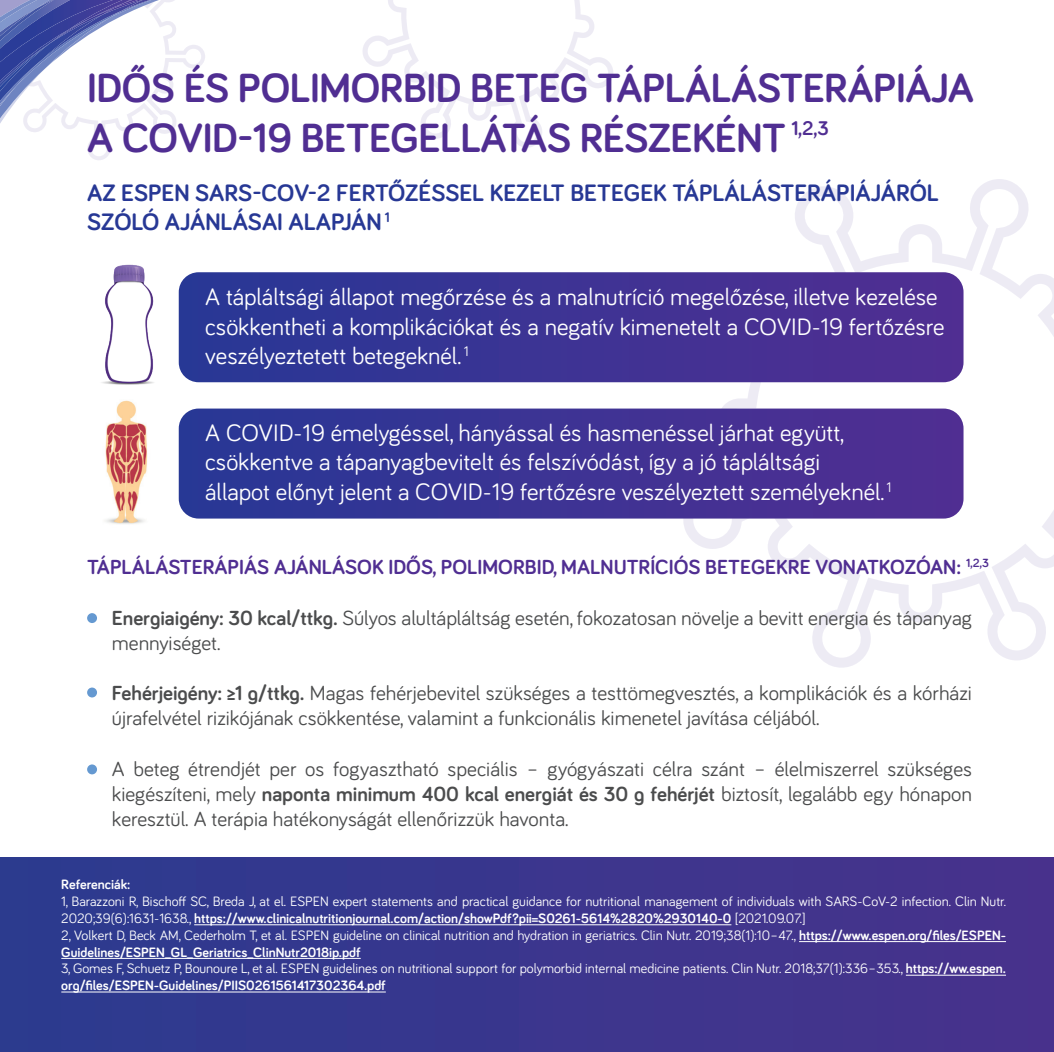
<style>
.page{position:relative;width:1054px;height:1052px;background:#fff}
.page>*{position:absolute;margin:0;border:0;box-sizing:border-box;transform-origin:0 0}
.t1{font:700 42px/50.4px "Bariol";letter-spacing:-.01em;color:#502e92}
.t2{font:24.5px/29.4px "Bariol";color:#fff}
.t3{font:700 24.5px/29.4px "Bariol";color:#273895}
.t4{font:21px/25.2px "Bariol";color:#4b4c4d}
.t5{font:700 21px "Bariol";color:#502e92}
.t6{font:14px/16.8px "Bariol";color:#fff}
.t7{font:700 14px "Bariol";color:#fff}
.t8{font:700 12.25px "Bariol";color:#502e92}
.s1{font-weight:700}
</style>
<div class="page">
<svg style="left:674px;top:179px;width:380px;height:489px"></svg>
<svg style="left:363px;top:0;width:250px;height:148px"></svg>
<svg style="left:179px;top:272px;width:784px;height:110px;background:#3d3494"></svg>
<svg style="left:179px;top:408px;width:784px;height:110px;background:#3e3494"></svg>
<img style="left:102px;top:264px;width:52px;height:121px">
<img style="left:105px;top:400px;width:42px;height:124px">
<div style="left:87px;top:613px;width:10px;height:10px;background:#6599d1;border-radius:50%"></div>
<div style="left:87px;top:687px;width:10px;height:10px;background:#6599d1;border-radius:50%"></div>
<div style="left:87px;top:764px;width:10px;height:10px;background:#6599d1;border-radius:50%"></div>
<div style="left:0;top:857px;width:1054px;height:195px;background:linear-gradient(to right,#2c3b8f,#49328c)"></div>
<hr style="left:194px;top:924px;width:537px;height:1px;background:#fff">
<hr style="left:799px;top:941px;width:207px;height:1px;background:#fff">
<hr style="left:61px;top:958px;width:300px;height:1px;background:#fff">
<hr style="left:905px;top:975px;width:101px;height:1px;background:#fff">
<hr style="left:61px;top:991px;width:325px;height:1px;background:#fff">
<svg style="left:0;top:0;width:205px;height:160px"></svg>
<h1 class="t1" style="left:87px;top:61px;width:888px">IDŐS ÉS POLIMORBID BETEG TÁPLÁLÁSTERÁPIÁJA<br>A COVID-19 BETEGELLÁTÁS RÉSZEKÉNT <sup>1,2,3</sup></h1>
<h2 class="t3" style="left:87px;top:177px;width:853px">AZ ESPEN SARS-COV-2 FERTŐZÉSSEL KEZELT BETEGEK TÁPLÁLÁSTERÁPIÁJÁRÓL<br>SZÓLÓ AJÁNLÁSAI ALAPJÁN <sup>1</sup></h2>
<h2 class="t2" style="left:205px;top:281px;width:741px">A tápláltsági állapot megőrzése és a malnutríció megelőzése, illetve kezelése csökkentheti a komplikációkat és a negatív kimenetelt a COVID-19 fertőzésre veszélyeztetett betegeknél. <sup>1</sup></h2>
<h2 class="t2" style="left:205px;top:417px;width:687px">A COVID-19 émelygéssel, hányással és hasmenéssel járhat együtt, csökkentve a tápanyagbevitelt és felszívódást, így a jó tápláltsági<br>állapot előnyt jelent a COVID-19 fertőzésre veszélyeztett személyeknél.<sup>1</sup></h2>
<h3 class="t5" style="left:87px;top:553px;width:875px">TÁPLÁLÁSTERÁPIÁS AJÁNLÁSOK IDŐS, POLIMORBID, MALNUTRÍCIÓS BETEGEKRE VONATKOZÓAN:</h3>
<h3 class="t4" style="left:112px;top:604px;width:861px"><span class="s1">Energiaigény: 30 kcal/ttkg.</span> Súlyos alultápláltság esetén, fokozatosan növelje a bevitt energia és tápanyag mennyiséget.</h3>
<h3 class="t4" style="left:112px;top:679px;width:861px"><span class="s1">Fehérjeigény: ≥1 g/ttkg.</span> Magas fehérjebevitel szükséges a testtömegvesztés, a komplikációk és a kórházi újrafelvétel rizikójának csökkentése, valamint a funkcionális kimenetel javítása céljából.</h3>
<p class="t4" style="left:112px;top:755px;width:861px;text-align:justify">A beteg étrendjét per os fogyasztható speciális – gyógyászati célra szánt – élelmiszerrel szükséges kiegészíteni, mely <span class="s1">naponta minimum 400 kcal energiát és 30 g fehérjét</span> biztosít, legalább egy hónapon keresztül. A terápia hatékonyságát ellenőrizzük havonta.</p>
<p class="t8" style="left:966px;top:554px;width:25px">1,2,3</p>
<p class="t7" style="left:61px;top:875px;width:70px">Referenciák:</p>
<p class="t6" style="left:61px;top:892px;width:946px">1, Barazzoni R, Bischoff SC, Breda J, at el. ESPEN expert statements and practical guidance for nutritional management of individuals with SARS-CoV-2 infection. Clin Nutr.<br>2020;39(6):1631-1638., <span class="s1">https://www.clinicalnutritionjournal.com/action/showPdf?pii=S0261-5614%2820%2930140-0</span> [2021.09.07.]<br>2, Volkert D, Beck AM, Cederholm T, et al. ESPEN guideline on clinical nutrition and hydration in geriatrics. Clin Nutr. 2019;38(1):10–47., <span class="s1">https://www.espen.org/files/ESPEN-Guidelines/ESPEN_GL_Geriatrics_ClinNutr2018ip.pdf<br></span>3, Gomes F, Schuetz P, Bounoure L, et al. ESPEN guidelines on nutritional support for polymorbid internal medicine patients. Clin Nutr. 2018;37(1):336–353., <span class="s1">https://ww.espen. org/files/ESPEN-Guidelines/PIIS0261561417302364.pdf</span></p>
</div>
